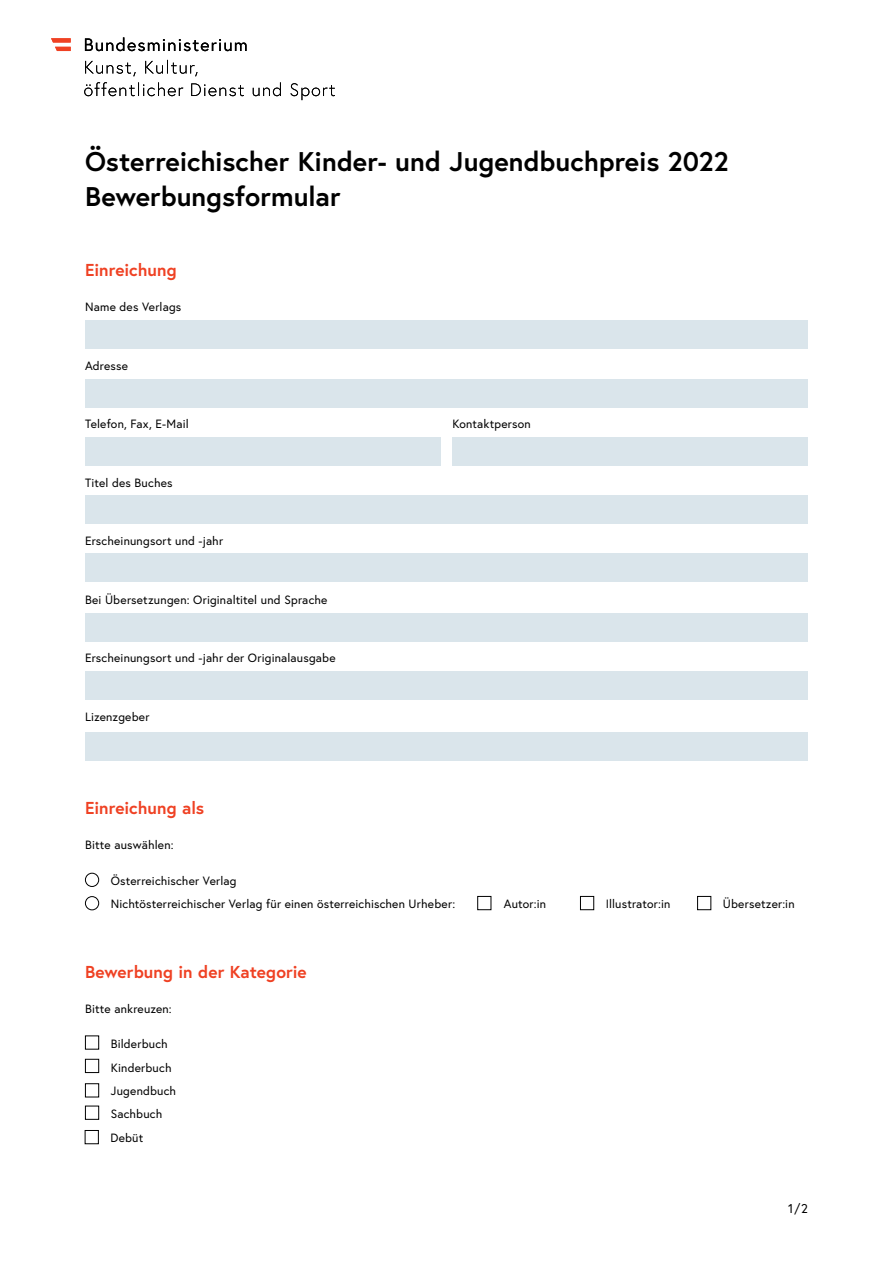
<style>
.page{position:relative;width:893px;height:1263px;background:#fff}
.page>*{position:absolute;margin:0;border:0;box-sizing:border-box;transform-origin:0 0}
.h1_ohne_Nummerierung{font:700 27px/35.1px "Europa Austria";color:#000}
.h2_ohne_Nummerierung{font:700 17.25px "Europa Austria";color:#ef4123}
.t1{font:12.75px "Europa Austria";color:#000}
.p_small{font:12px/23.4px "Europa Austria";letter-spacing:.015em;color:#000}
</style>
<div class="page">
<svg style="left:84px;top:82px;width:251px;height:18px"></svg>
<svg style="left:85px;top:60px;width:113px;height:16px"></svg>
<svg style="left:85px;top:37px;width:162px;height:14px"></svg>
<svg style="left:51px;top:38px;width:20px;height:13px"></svg>
<div style="left:85px;top:437px;width:356px;height:28px;background:#dae5eb"></div>
<div style="left:452px;top:437px;width:356px;height:28px;background:#dae5eb"></div>
<div style="left:85px;top:379px;width:723px;height:28px;background:#dae5eb"></div>
<div style="left:85px;top:321px;width:723px;height:28px;background:#dae5eb"></div>
<div style="left:85px;top:495px;width:723px;height:28px;background:#dae5eb"></div>
<div style="left:85px;top:613px;width:723px;height:28px;background:#dae5eb"></div>
<div style="left:85px;top:553px;width:723px;height:28px;background:#dae5eb"></div>
<div style="left:85px;top:671px;width:723px;height:28px;background:#dae5eb"></div>
<div style="left:85px;top:732px;width:723px;height:28px;background:#dae5eb"></div>
<div style="left:85px;top:873px;width:14px;height:14px;border:1px solid #000;border-radius:50%"></div>
<div style="left:85px;top:896px;width:14px;height:14px;border:1px solid #000;border-radius:50%"></div>
<div style="left:85px;top:1035px;width:14px;height:14px;border:1px solid #000"></div>
<div style="left:85px;top:1059px;width:14px;height:14px;border:1px solid #000"></div>
<div style="left:85px;top:1083px;width:14px;height:14px;border:1px solid #000"></div>
<div style="left:85px;top:1106px;width:14px;height:14px;border:1px solid #000"></div>
<div style="left:85px;top:1130px;width:14px;height:14px;border:1px solid #000"></div>
<div style="left:477px;top:896px;width:14px;height:14px;border:1px solid #000"></div>
<div style="left:580px;top:896px;width:14px;height:14px;border:1px solid #000"></div>
<div style="left:697px;top:896px;width:14px;height:14px;border:1px solid #000"></div>
<h1 class="h1_ohne_Nummerierung" style="left:85px;top:143px;width:645px">Österreichischer Kinder- und Jugendbuchpreis 2022<br>Bewerbungsformular</h1>
<h2 class="h2_ohne_Nummerierung" style="left:85px;top:259px;width:93px">Einreichung</h2>
<p class="p_small" style="left:85px;top:295px;width:98px">Name des Verlags</p>
<p class="p_small" style="left:85px;top:354px;width:45px">Adresse</p>
<p class="p_small" style="left:85px;top:412px;width:105px">Telefon, Fax, E-Mail</p>
<p class="p_small" style="left:452px;top:412px;width:80px">Kontaktperson</p>
<p class="p_small" style="left:85px;top:471px;width:89px">Titel des Buches</p>
<p class="p_small" style="left:85px;top:529px;width:140px">Erscheinungsort und -jahr</p>
<p class="p_small" style="left:85px;top:588px;width:244px">Bei Übersetzungen: Originaltitel und Sprache</p>
<p class="p_small" style="left:85px;top:646px;width:252px">Erscheinungsort und -jahr der Originalausgabe</p>
<p class="p_small" style="left:85px;top:705px;width:66px">Lizenzgeber</p>
<h2 class="h2_ohne_Nummerierung" style="left:85px;top:796px;width:121px">Einreichung als</h2>
<p class="p_small" style="left:85px;top:833px;width:90px">Bitte auswählen:</p>
<p class="p_small" style="left:111px;top:868px;width:346px">Österreichischer Verlag<br>Nichtösterreichischer Verlag für einen österreichischen Urheber:</p>
<h2 class="h2_ohne_Nummerierung" style="left:85px;top:960px;width:223px">Bewerbung in der Kategorie</h2>
<p class="p_small" style="left:85px;top:997px;width:88px">Bitte ankreuzen:</p>
<p class="p_small" style="left:110px;top:1032px;width:67px">Bilderbuch<br>Kinderbuch<br>Jugendbuch<br>Sachbuch<br>Debüt</p>
<p class="p_small" style="left:504px;top:892px;width:44px">Autor:in</p>
<p class="p_small" style="left:606px;top:892px;width:66px">Illustrator:in</p>
<p class="p_small" style="left:723px;top:892px;width:73px">Übersetzer:in</p>
<p class="t1" style="left:788px;top:1200px;width:21px">1/2</p>
</div>
